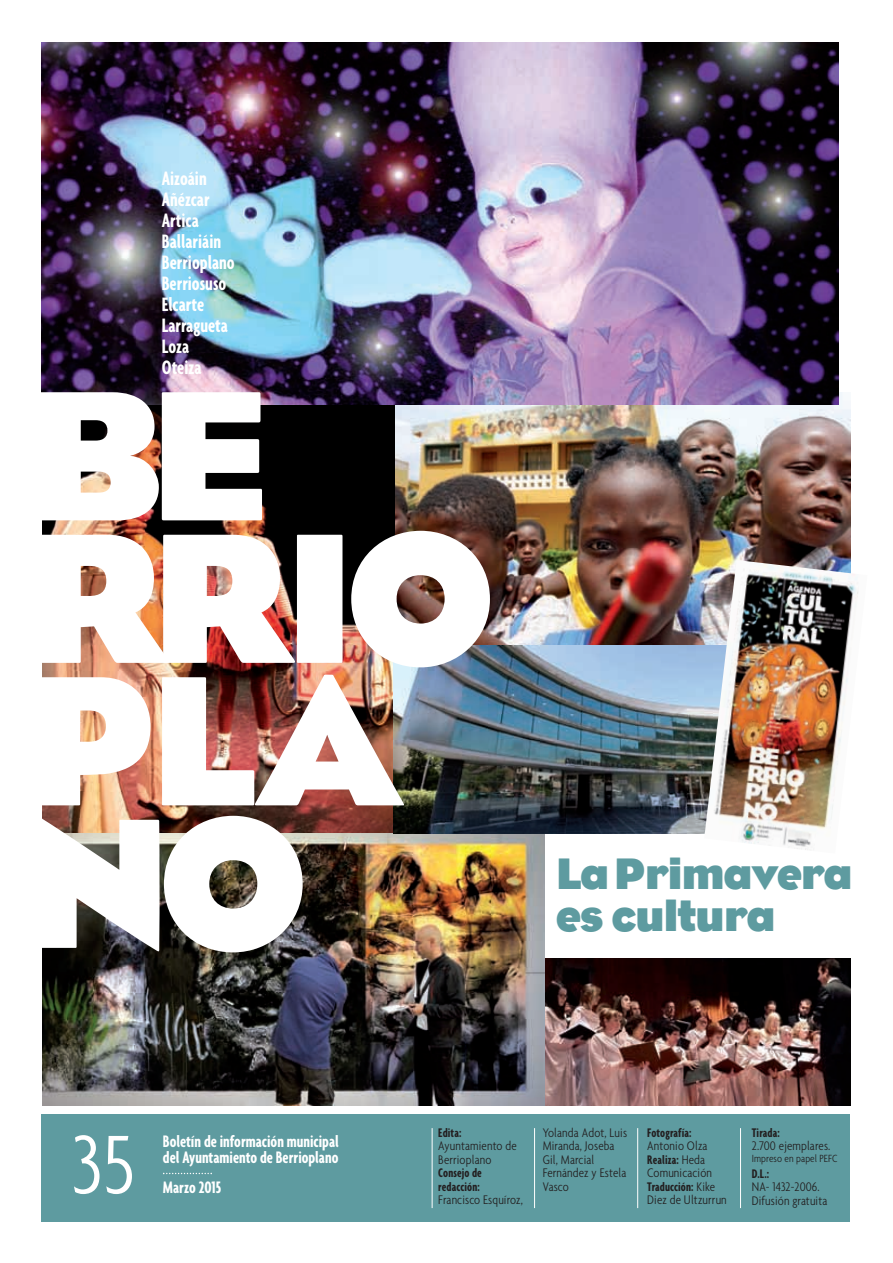
<style>
.page{position:relative;width:893px;height:1263px;background:#fff}
.page>*{position:absolute;margin:0;border:0;box-sizing:border-box;transform-origin:0 0}
.t1{font:700 189px/142.5px "Bureau Eagle";letter-spacing:-.05em;color:#fff}
.t2{font:300 condensed 90px "Agenda";color:#fff}
.t3{font:700 45px/42px "Bureau Eagle";letter-spacing:-.03em;color:#5e9ba0}
.t4{font:700 extra-condensed 21px/21px "Agenda";color:#fff}
.t5{font:700 extra-condensed 18px/16.5px "Agenda";color:#fff}
.t6{font:300 condensed 13.5px/13.5px "Agenda";letter-spacing:.01em;color:#231f20}
.t7{font:700 extra-condensed 13.5px/13.5px "Agenda";letter-spacing:.01em;color:#231f20}
.t8{font:300 condensed 11.25px "Agenda";letter-spacing:.01em;color:#231f20}
.s1{font-weight:700;font-stretch:extra-condensed}
</style>
<div class="page">
<img style="left:41px;top:42px;width:817px;height:1180px">
<h3 class="t4" style="left:162px;top:170px;width:74px">Aizoáin<br>Añézcar<br>Artica<br>Ballariáin<br>Berrioplano<br>Berriosuso<br>Elcarte<br>Larragueta<br>Loza<br>Oteiza</h3>
<h1 class="t1" style="left:23px;top:392px;width:474px">BE<br>RRIO<br>PLA<br>NO</h1>
<h3 class="t3" style="left:556px;top:854px;width:298px">LaPrimavera es cultura</h3>
<h2 class="t2" style="left:72px;top:1130px;width:65px">35</h2>
<h3 class="t5" style="left:163px;top:1134px;width:177px">Boletín de información municipal del Ayuntamiento de Berrioplano</h3>
<h3 class="t5" style="left:163px;top:1180px;width:60px">Marzo 2015</h3>
<p class="t7" style="left:438px;top:1127px;width:25px">Edita:</p>
<p class="t6" style="left:438px;top:1140px;width:80px">Ayuntamiento de<br>Berrioplano</p>
<p class="t7" style="left:438px;top:1167px;width:45px">Consejo de redacción:</p>
<p class="t6" style="left:438px;top:1194px;width:86px">Francisco Esquíroz,</p>
<p class="t6" style="left:543px;top:1127px;width:86px">Yolanda Adot, Luis<br>Miranda, Joseba<br>Gil, Marcial<br>Fernández y Estela<br>Vasco</p>
<p class="t7" style="left:647px;top:1127px;width:46px">Fotografía:</p>
<p class="t6" style="left:647px;top:1140px;width:81px">Antonio Olza<br><span class="s1">Realiza:</span> Heda<br>Comunicación<br><span class="s1">Traducción:</span> Kike<br>Diez de Ultzurrun</p>
<p class="t7" style="left:752px;top:1127px;width:30px">Tirada:</p>
<p class="t6" style="left:752px;top:1140px;width:80px">2.700 ejemplares.</p>
<p class="t8" style="left:752px;top:1154px;width:87px">Impreso en papel PEFC</p>
<p class="t7" style="left:752px;top:1168px;width:19px">D.L.:</p>
<p class="t6" style="left:752px;top:1181px;width:69px">NA- 1432-2006.</p>
<p class="t6" style="left:752px;top:1195px;width:77px">Difusión gratuita</p>
</div>
